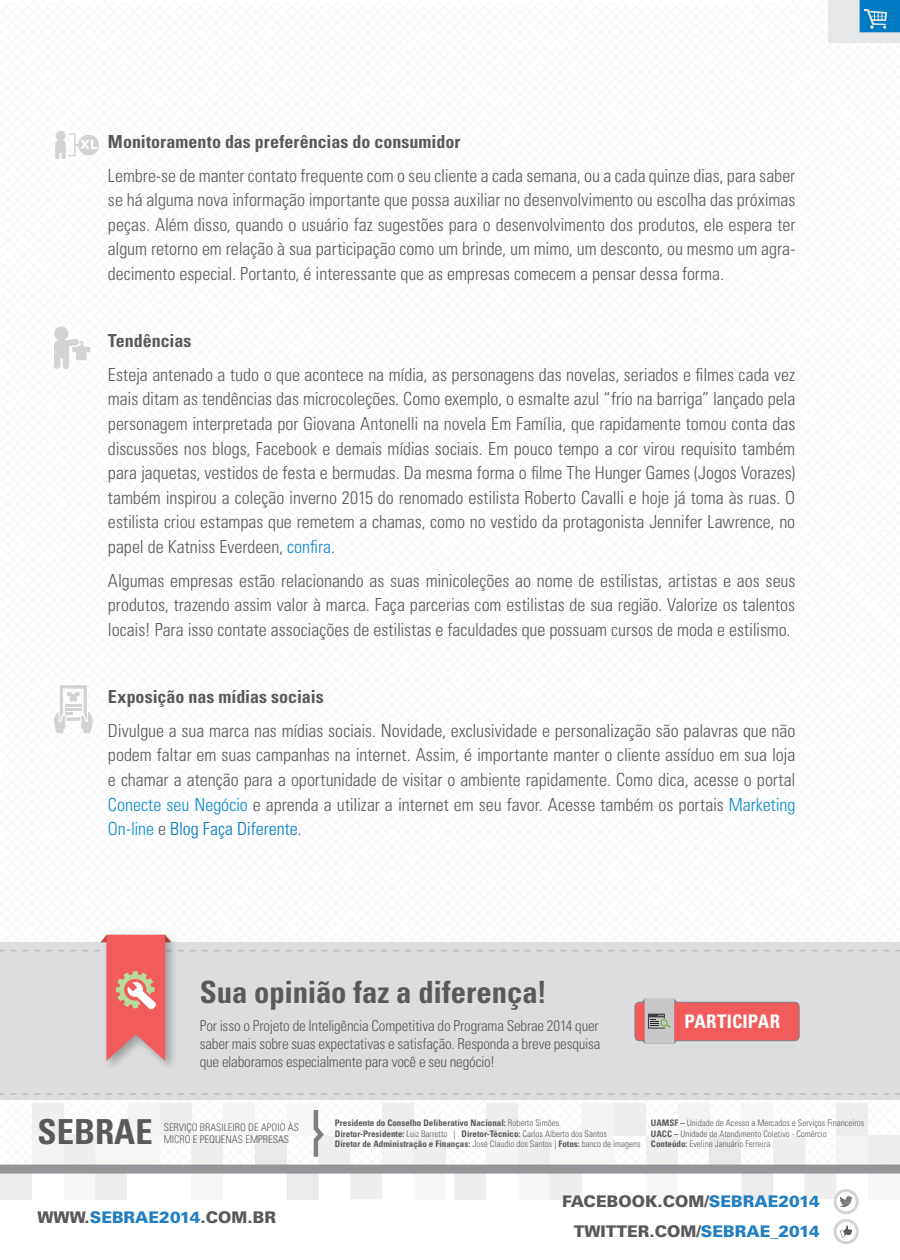
<style>
.page{position:relative;width:900px;height:1260px;background:#fff}
.page>*{position:absolute;margin:0;border:0;box-sizing:border-box;transform-origin:0 0}
.t1{font:700 condensed 34.5px "Univers LT Std";color:#58595b}
.t2{font:700 condensed 30.75px "Univers LT Std";letter-spacing:-.005em;color:#58595b}
.t3{font:700 condensed 18.75px "Univers LT Std";color:#fff}
.t4{font:300 condensed 18px/24.6px "Univers LT Std";color:#58595b;text-align:justify}
.t5{font:700 condensed 18px "Univers LT Std";color:#58595b}
.t6{font:900 16.05px/30px "Univers LT Std";color:#58595b;text-align:right}
.t7{font:300 condensed 15px/18px "Univers LT Std";letter-spacing:-.015em;color:#58595b}
.t8{font:300 condensed 10.5px "Univers LT Std";color:#58595b}
.t9{font:700 condensed 9px/10.8px "Univers LT Std";color:#58595b}
.t10{font:300 condensed 9px/10.8px "Univers LT Std";color:#58595b}
.s1{color:#0e8bcc}
.s2{color:#007ac2}
.s3{font-weight:300}
.s4{font-weight:700}
.s5{color:#217ec2}
</style>
<div class="page">
<div style="left:833px;top:1219px;width:26px;height:25px;border:3px solid #d1d3d4;border-radius:50%"></div>
<div style="left:814px;top:1202px;width:63px;height:37px;background:#000;opacity:.46"></div>
<div style="left:833px;top:1189px;width:26px;height:25px;border:3px solid #d1d3d4;border-radius:50%"></div>
<div style="left:825px;top:1185px;width:41px;height:25px;background:#000;opacity:.46"></div>
<div style="left:103px;top:931px;width:75px;height:141px;background:#000;opacity:.3"></div>
<svg style="left:0;top:935px;width:900px;height:272px"></svg>
<svg style="left:828px;top:0;width:72px;height:43px;background:#91bed9"></svg>
<div style="left:54px;top:326px;width:14px;height:15px;background:#d1d3d4;border-radius:50%"></div>
<div style="left:54px;top:339px;width:15px;height:19px;background:#d1d3d4;border-radius:6px"></div>
<div style="left:54px;top:352px;width:6px;height:17px;background:#d1d3d4;border-radius:3px"></div>
<div style="left:63px;top:352px;width:6px;height:17px;background:#d1d3d4;border-radius:3px"></div>
<svg style="left:61px;top:339px;width:29px;height:21px"></svg>
<svg style="left:55px;top:130px;width:44px;height:29px"></svg>
<svg style="left:54px;top:685px;width:39px;height:48px"></svg>
<p class="t5" style="left:108px;top:131px;width:354px">Monitoramento das preferências do consumidor</p>
<p class="t4" style="left:108px;top:163px;width:689px">Lembre-se de manter contato frequente com o seu cliente a cada semana, ou a cada quinze dias, para saber se há alguma nova informação importante que possa auxiliar no desenvolvimento ou escolha das próximas peças. Além disso, quando o usuário faz sugestões para o desenvolvimento dos produtos, ele espera ter algum retorno em relação à sua participação como um brinde, um mimo, um desconto, ou mesmo um agra&shy;decimento especial. Portanto, é interessante que as empresas comecem a pensar dessa forma.</p>
<p class="t5" style="left:108px;top:330px;width:85px">Tendências</p>
<p class="t4" style="left:108px;top:362px;width:689px">Esteja antenado a tudo o que acontece na mídia, as personagens das novelas, seriados e filmes cada vez mais ditam as tendências das microcoleções. Como exemplo, o esmalte azul “frio na barriga” lançado pela personagem interpretada por Giovana Antonelli na novela Em Família, que rapidamente tomou conta das discussões nos blogs, Facebook e demais mídias sociais. Em pouco tempo a cor virou requisito também para jaquetas, vestidos de festa e bermudas. Da mesma forma o filme The Hunger Games (Jogos Vorazes) também inspirou a coleção inverno 2015 do renomado estilista Roberto Cavalli e hoje já toma às ruas. O estilista criou estampas que remetem a chamas, como no vestido da protagonista Jennifer Lawrence, no papel de Katniss Everdeen, <span class="s1">confira</span>.</p>
<p class="t4" style="left:108px;top:568px;width:689px">Algumas empresas estão relacionando as suas minicoleções ao nome de estilistas, artistas e aos seus produtos, trazendo assim valor à marca. Faça parcerias com estilistas de sua região. Valorize os talentos locais! Para isso contate associações de estilistas e faculdades que possuam cursos de moda e estilismo.</p>
<p class="t5" style="left:108px;top:686px;width:217px">Exposição nas mídias sociais</p>
<p class="t4" style="left:108px;top:718px;width:689px">Divulgue a sua marca nas mídias sociais. Novidade, exclusividade e personalização são palavras que não podem faltar em suas campanhas na internet. Assim, é importante manter o cliente assíduo em sua loja e chamar a atenção para a oportunidade de visitar o ambiente rapidamente. Como dica, acesse o portal <span class="s1">Conecte seu Negócio</span> e aprenda a utilizar a internet em seu favor. Acesse também os portais <span class="s1">Marketing On-line</span> e <span class="s2">Blog Faça Diferente</span>.</p>
<h2 class="t2" style="left:200px;top:973px;width:349px">Sua opinião faz a diferença!</h2>
<p class="t7" style="left:200px;top:1017px;width:402px">Por isso o Projeto de Inteligência Competitiva do Programa Sebrae 2014 quer saber mais sobre suas expectativas e satisfação. Responda a breve pesquisa que elaboramos especialmente para você e seu negócio!</p>
<p class="t3" style="left:684px;top:1009px;width:21px">Parti</p>
<p class="t3" style="left:732px;top:1009px;width:21px">cipar</p>
<h1 class="t1" style="left:38px;top:1110px;width:117px">SEBRAE</h1>
<p class="t8" style="left:164px;top:1121px;width:11px">Servi</p>
<p class="t8" style="left:186px;top:1121px;width:25px">ço Brasileiro</p>
<p class="t8" style="left:248px;top:1121px;width:25px">de Apoio</p>
<p class="t8" style="left:288px;top:1121px;width:11px">às</p>
<p class="t8" style="left:164px;top:1133px;width:14px">Micro</p>
<p class="t8" style="left:193px;top:1133px;width:18px">e Pequenas</p>
<p class="t8" style="left:245px;top:1133px;width:12px">Empresas</p>
<p class="t9" style="left:335px;top:1117px;width:307px">Presidente do Conselho Deliberativo Nacional: <span class="s3">Roberto Simões<br></span>Diretor-Presidente: <span class="s3">Luiz Barretto |</span> Diretor-Técnico: <span class="s3">Carlos Alberto dos Santos<br></span>Diretor de Administração e Finanças: <span class="s3">José Claudio dos Santos |</span> Fotos: <span class="s3">banco de imagens</span></p>
<p class="t10" style="left:651px;top:1117px;width:215px"><span class="s4">UAMSF –</span> Unidade de Acesso a Mercados e Serviços Financeiros<br><span class="s4">UACC –</span> Unidade de Atendimento Coletivo - Comércio</p>
<p class="t10" style="left:651px;top:1139px;width:121px"><span class="s4">Conteúdo:</span> Eveline Januário Ferreira</p>
<p class="t6" style="left:38px;top:1202px;width:240px">WWW.<span class="s5">SEBRAE2014</span>.COM.BR</p>
<p class="t6" style="left:562px;top:1187px;width:259px">FACEBOOK.COM/<span class="s5">SEBRAE2014<br></span>TWITTER.COM/<span class="s5">SEBRAE_2014</span></p>
</div>
